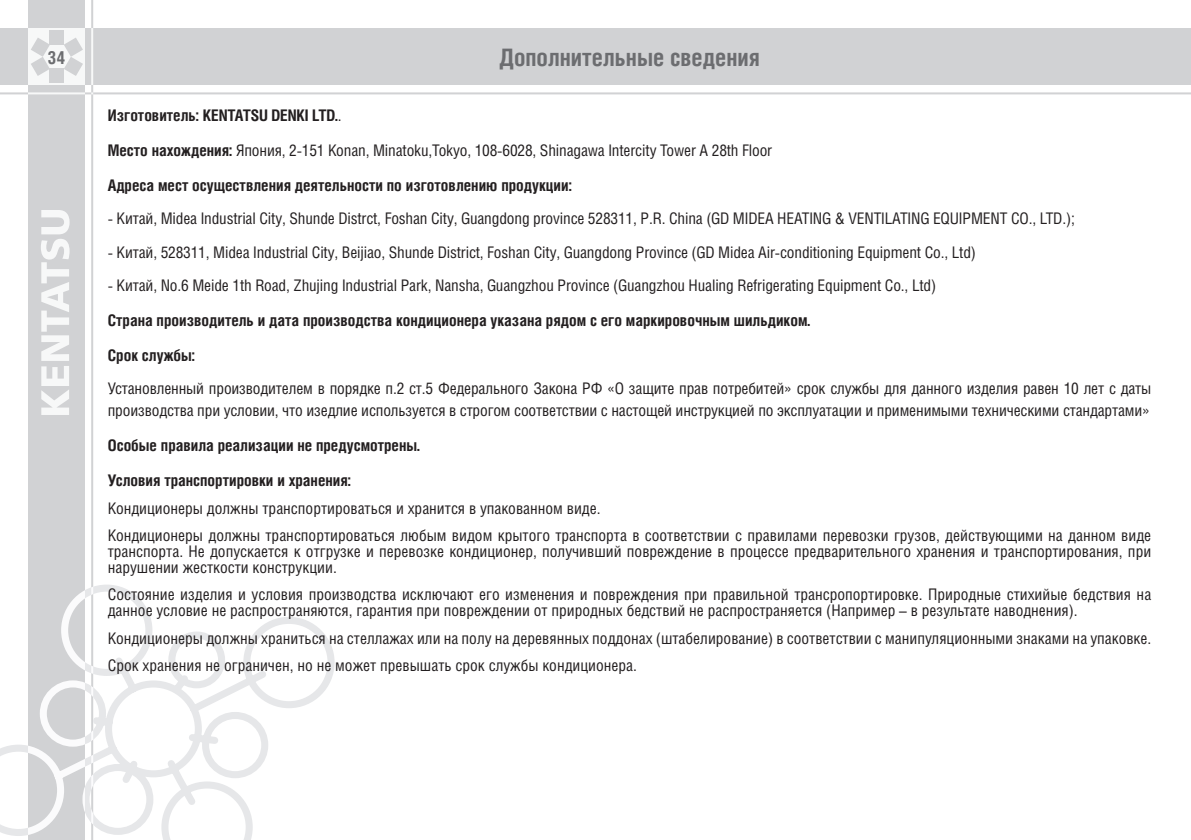
<style>
.page{position:relative;width:1191px;height:840px;background:#fff}
.page>*{position:absolute;margin:0;border:0;box-sizing:border-box;transform-origin:0 0}
.t1{font:700 24px "Helios Cond";color:#6c6d70}
.t2{font:700 18px "Helios Cond";color:#6c6d70}
.t3{font:16px/27.4px "Helios Cond";color:#231f20}
.t4{font:700 16px/35px "Helios Cond";color:#231f20}
.s1{font-weight:400}
</style>
<div class="page">
<div style="left:0;top:28px;width:1191px;height:57px;background:#d1d2d4"></div>
<div style="left:28px;top:0;width:57px;height:839px;background:#d1d2d4"></div>
<hr style="left:91px;top:0;width:2px;height:839px;background:#d1d2d4">
<hr style="left:0;top:92px;width:1191px;height:2px;background:#d1d2d4">
<svg style="left:0;top:585px;width:335px;height:254px"></svg>
<svg style="left:31px;top:38px;width:19px;height:38px"></svg>
<svg style="left:64px;top:38px;width:19px;height:38px"></svg>
<svg style="left:41px;top:210px;width:29px;height:205px"></svg>
<p class="t2" style="left:48px;top:46px;width:19px">34</p>
<h1 class="t1" style="left:499px;top:43px;width:262px">Дополнительные сведения</h1>
<p class="t4" style="left:108px;top:97px;width:666px">Изготовитель: KENTATSU DENKI LTD.<span class="s1">.<br></span>Место нахождения: <span class="s1">Япония, 2-151 Konan, Minatoku,Tokyo, 108-6028, Shinagawa Intercity Tower A 28th Floor<br></span>Адреса мест осуществления деятельности по изготовлению продукции:</p>
<p class="t3" style="left:108px;top:204px;width:968px">- Китай, Midea Industrial City, Shunde Distrct, Foshan City, Guangdong province 528311, P.R. China (GD MIDEA HEATING &amp; VENTILATING EQUIPMENT CO., LTD.);</p>
<p class="t3" style="left:108px;top:238px;width:869px">- Китай, 528311, Midea Industrial City, Beijiao, Shunde District, Foshan City, Guangdong Province (GD Midea Air-conditioning Equipment Co., Ltd)</p>
<p class="t3" style="left:108px;top:271px;width:830px">- Китай, No.6 Meide 1th Road, Zhujing Industrial Park, Nansha, Guangzhou Province (Guangzhou Hualing Refrigerating Equipment Co., Ltd)</p>
<p class="t4" style="left:108px;top:302px;width:704px">Страна производитель и дата производства кондиционера указана рядом с его маркировочным шильдиком.<br>Срок службы:</p>
<p class="t3" style="left:108px;top:377px;width:1045px;line-height:22px">Установленный производителем в порядке п.2 ст.5 Федерального Закона РФ «О защите прав потребитей» срок службы для данного изделия равен 10 лет с даты производства при условии, что изедлие используется в строгом соответствии с настощей инструкцией по эксплуатации и применимыми техническими стандартами»</p>
<p class="t4" style="left:108px;top:427px;width:314px">Особые правила реализации не предусмотрены.<br>Условия транспортировки и хранения:</p>
<p class="t3" style="left:108px;top:493px;width:1045px">Кондиционеры должны транспортироваться и хранится в упакованном виде.<br>Кондиционеры должны транспортироваться любым видом крытого транспорта в соответствии с правилами перевозки грузов, действующими на данном виде</p>
<p class="t3" style="left:108px;top:542px;width:1045px;line-height:16px">транспорта. Не допускается к отгрузке и перевозке кондиционер, получивший повреждение в процессе предварительного хранения и транспортирования, при нарушении жесткости конструкции.</p>
<p class="t3" style="left:108px;top:586px;width:1045px;line-height:16px">Состояние изделия и условия производства исключают его изменения и повреждения при правильной трансропортировке. Природные стихийые бедствия на данное условие не распространяются, гарантия при повреждении от природных бедствий не распространяется (Например – в результате наводнения).</p>
<p class="t3" style="left:108px;top:623px;width:1045px">Кондиционеры должны храниться на стеллажах или на полу на деревянных поддонах (штабелирование) в соответствии с манипуляционными знаками на упаковке.<br>Срок хранения не ограничен, но не может превышать срок службы кондиционера.</p>
</div>
